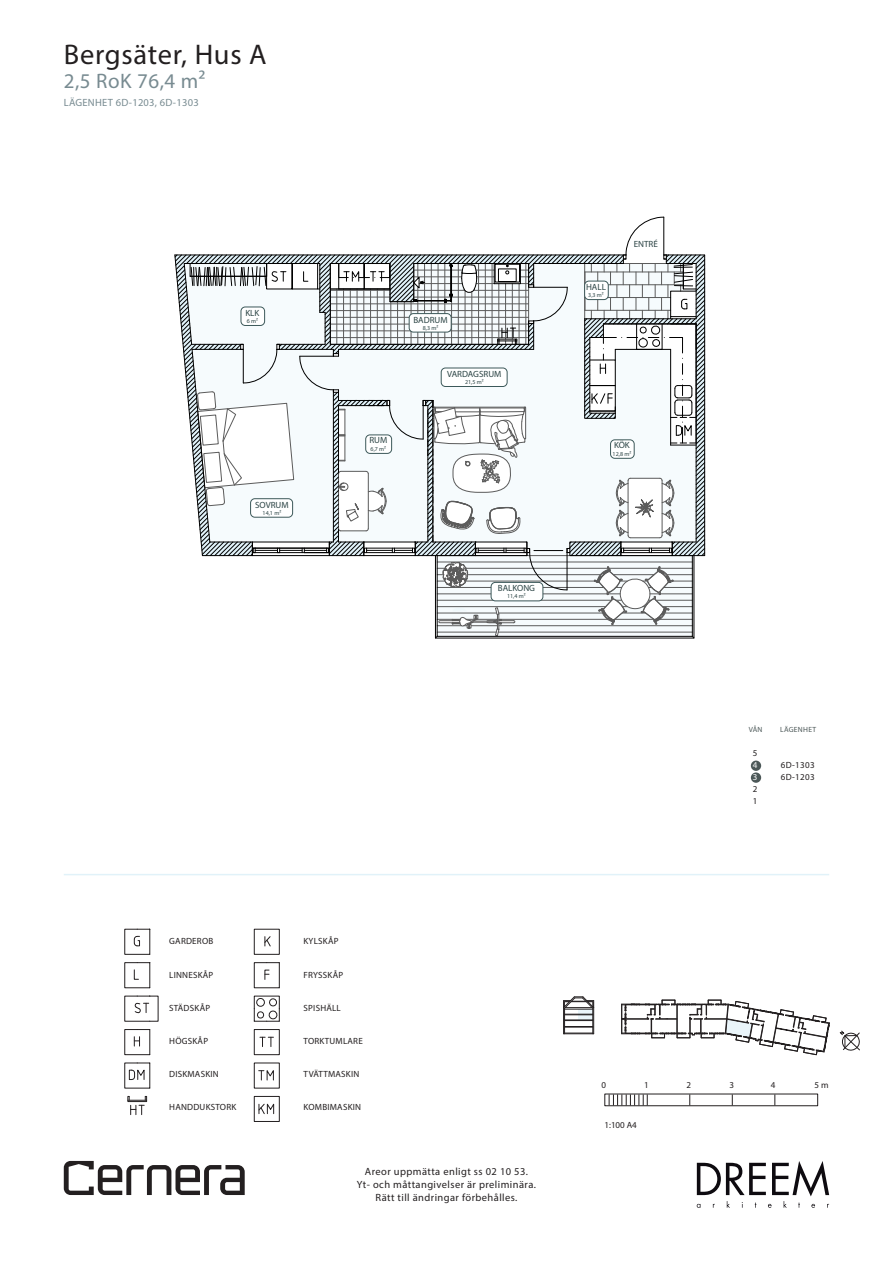
<style>
.page{position:relative;width:893px;height:1263px;background:#fff}
.page>*{position:absolute;margin:0;border:0;box-sizing:border-box;transform-origin:0 0}
.Underrubriker{font:28.5px "Myriad Pro";letter-spacing:.025em;color:#231f20}
.Underrubriker-2{font:21px "Myriad Pro";letter-spacing:.025em;color:#788b91}
.t1{font:10.5px/13px "Myriad Pro";letter-spacing:.04em;color:#231f20;text-align:center}
.Underrubriker-3{font:10.5px "Myriad Pro";letter-spacing:.025em;color:#788b91}
.Underrubriker-4{font:9px "Myriad Pro";letter-spacing:.025em;color:#231f20}
.t2{font:9px "Futura PT";color:#2c4445}
.Underrubriker-5{font:9px "Myriad Pro";color:#fff}
.Underrubriker-6{font:7.5px "Myriad Pro";letter-spacing:.04em;color:#4c5858}
.t3{font:6px "Futura PT";color:#2c4445}
</style>
<div class="page">
<svg style="left:174px;top:216px;width:532px;height:423px"></svg>
<div style="left:125px;top:1029px;width:25px;height:26px;border:1px solid #231f20"></div>
<svg style="left:134px;top:1037px;width:6px;height:9px"></svg>
<svg style="left:134px;top:969px;width:5px;height:11px"></svg>
<svg style="left:134px;top:936px;width:6px;height:10px"></svg>
<div style="left:254px;top:962px;width:25px;height:26px;border:1px solid #231f20"></div>
<svg style="left:265px;top:970px;width:4px;height:10px"></svg>
<svg style="left:264px;top:936px;width:7px;height:10px"></svg>
<svg style="left:135px;top:1003px;width:14px;height:10px"></svg>
<svg style="left:254px;top:998px;width:26px;height:24px"></svg>
<div style="left:254px;top:1029px;width:25px;height:26px;border:1px solid #231f20"></div>
<svg style="left:260px;top:1037px;width:13px;height:9px"></svg>
<svg style="left:259px;top:1070px;width:15px;height:10px"></svg>
<svg style="left:129px;top:1063px;width:15px;height:17px"></svg>
<svg style="left:127px;top:1096px;width:20px;height:19px"></svg>
<svg style="left:258px;top:1103px;width:16px;height:11px"></svg>
<div style="left:254px;top:1096px;width:25px;height:26px;border:1px solid #231f20"></div>
<div style="left:751px;top:772px;width:10px;height:11px;background:#4c5858;border-radius:50%"></div>
<div style="left:751px;top:760px;width:10px;height:11px;background:#4c5858;border-radius:50%"></div>
<svg style="left:563px;top:996px;width:297px;height:60px"></svg>
<svg style="left:64px;top:1161px;width:181px;height:34px"></svg>
<svg style="left:697px;top:1161px;width:132px;height:47px"></svg>
<div style="left:605px;top:1094px;width:213px;height:12px;border:1px solid #231f20"></div>
<svg style="left:609px;top:1094px;width:39px;height:11px"></svg>
<hr style="left:64px;top:874px;width:765px;height:1px;background:#e1f2f9">
<p class="Underrubriker" style="left:64px;top:37px;width:204px">Bergsäter, Hus A</p>
<p class="Underrubriker-2" style="left:64px;top:68px;width:143px">2,5 RoK 76,4 m²</p>
<p class="Underrubriker-3" style="left:64px;top:96px;width:136px">LÄGENHET 6D-1203, 6D-1303</p>
<p class="t2" style="left:245px;top:307px;width:16px">KLK</p>
<p class="t3" style="left:247px;top:317px;width:13px">6 m²</p>
<p class="t2" style="left:255px;top:499px;width:35px">SOVRUM</p>
<p class="t3" style="left:263px;top:509px;width:20px">14,1 m²</p>
<p class="t2" style="left:369px;top:435px;width:19px">RUM</p>
<p class="t3" style="left:371px;top:445px;width:17px">6,7 m²</p>
<p class="t2" style="left:413px;top:314px;width:36px">BADRUM</p>
<p class="t3" style="left:423px;top:324px;width:17px">8,3 m²</p>
<p class="t2" style="left:447px;top:368px;width:56px">VARDAGSRUM</p>
<p class="t3" style="left:465px;top:378px;width:20px">21,5 m²</p>
<p class="t2" style="left:498px;top:583px;width:39px">BALKONG</p>
<p class="t3" style="left:507px;top:593px;width:20px">11,4 m²</p>
<p class="t2" style="left:586px;top:281px;width:21px">HALL</p>
<p class="t3" style="left:588px;top:291px;width:17px">3,3 m²</p>
<p class="t2" style="left:634px;top:239px;width:26px">ENTRÉ</p>
<p class="t2" style="left:614px;top:440px;width:17px">KÖK</p>
<p class="t3" style="left:613px;top:450px;width:20px">12,8 m²</p>
<p class="Underrubriker-6" style="left:749px;top:725px;width:15px">VÅN</p>
<p class="Underrubriker-6" style="left:780px;top:725px;width:38px">LÄGENHET</p>
<p class="Underrubriker-4" style="left:753px;top:747px;width:6px">5</p>
<p class="Underrubriker-5" style="left:753px;top:759px;width:6px">4</p>
<p class="Underrubriker-5" style="left:753px;top:771px;width:6px">3</p>
<p class="Underrubriker-4" style="left:753px;top:783px;width:6px">2</p>
<p class="Underrubriker-4" style="left:753px;top:795px;width:6px">1</p>
<p class="Underrubriker-4" style="left:781px;top:759px;width:36px">6D-1303</p>
<p class="Underrubriker-4" style="left:781px;top:771px;width:36px">6D-1203</p>
<p class="Underrubriker-4" style="left:304px;top:936px;width:36px">KYLSKÅP</p>
<p class="Underrubriker-4" style="left:304px;top:969px;width:41px">FRYSSKÅP</p>
<p class="Underrubriker-4" style="left:304px;top:1002px;width:39px">SPISHÄLL</p>
<p class="Underrubriker-4" style="left:304px;top:1035px;width:61px">TORKTUMLARE</p>
<p class="Underrubriker-4" style="left:304px;top:1068px;width:57px">TVÄTTMASKIN</p>
<p class="Underrubriker-4" style="left:169px;top:936px;width:46px">GARDEROB</p>
<p class="Underrubriker-4" style="left:169px;top:969px;width:46px">LINNESKÅP</p>
<p class="Underrubriker-4" style="left:169px;top:1002px;width:43px">STÄDSKÅP</p>
<p class="Underrubriker-4" style="left:169px;top:1035px;width:40px">HÖGSKÅP</p>
<p class="Underrubriker-4" style="left:169px;top:1068px;width:51px">DISKMASKIN</p>
<p class="Underrubriker-4" style="left:169px;top:1102px;width:69px">HANDDUKSTORK</p>
<p class="Underrubriker-4" style="left:304px;top:1102px;width:59px">KOMBIMASKIN</p>
<p class="t1" style="left:357px;top:1165px;width:180px">Areor uppmätta enligt ss 02 10 53.<br>Yt- och måttangivelser är preliminära.<br>Rätt till ändringar förbehålles.</p>
<p class="Underrubriker-4" style="left:601px;top:1079px;width:6px">0</p>
<p class="Underrubriker-4" style="left:644px;top:1079px;width:6px">1</p>
<p class="Underrubriker-4" style="left:687px;top:1079px;width:6px">2</p>
<p class="Underrubriker-4" style="left:729px;top:1079px;width:6px">3</p>
<p class="Underrubriker-4" style="left:771px;top:1079px;width:6px">4</p>
<p class="Underrubriker-4" style="left:814px;top:1079px;width:16px">5 m</p>
<p class="Underrubriker-4" style="left:604px;top:1119px;width:34px">1:100 A4</p>
</div>
